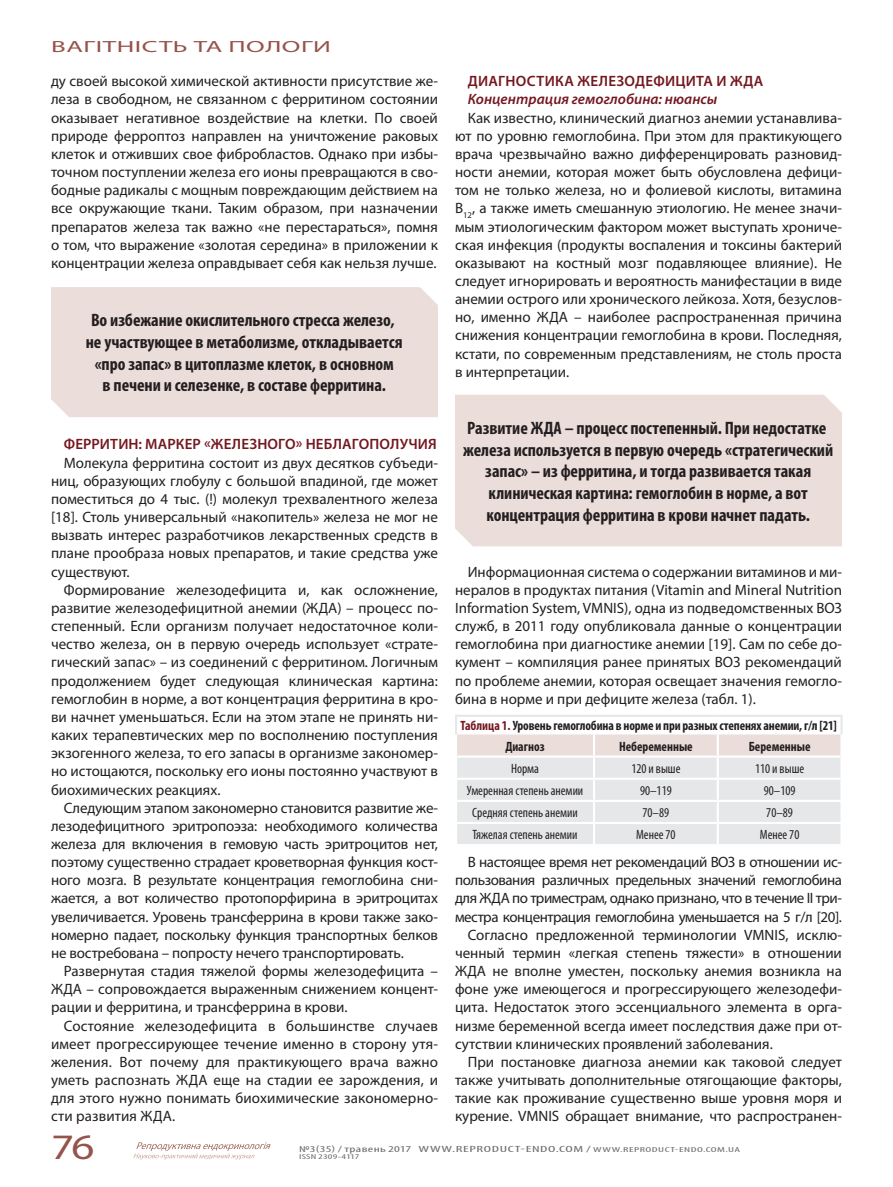
<style>
.page{position:relative;width:893px;height:1187px;background:#fff}
.page>*{position:absolute;margin:0;border:0;box-sizing:border-box;transform-origin:0 0}
.t1{font:35.85px "Myriad Pro";color:#95534b;scale:1.25 1}
.t2{font:700 condensed 18px/21.6px "Myriad Pro";letter-spacing:-.005em;color:#231f20;text-align:center}
.t3{font:16.2px "Myriad Pro";letter-spacing:.02em;color:#95534b;scale:1.67 1}
.t4{font:15px/18.1px "Myriad Pro";color:#231f20;text-align:justify}
.t5{font:15px "Myriad Pro";letter-spacing:-.03em;color:#231f20}
.t6{font:600 15px "Myriad Pro";letter-spacing:.015em;color:#741820}
.t7{font:italic 600 15px "Myriad Pro";letter-spacing:.005em;color:#741820}
.t8{font:condensed 13.5px "Myriad Pro";color:#231f20}
.t9{font:700 condensed 13.5px/20.4px "Myriad Pro";letter-spacing:-.01em;color:#231f20}
.t10{font:condensed 9px "Myriad Pro";letter-spacing:.035em;color:#6c6d70;scale:1.67 1}
.t11{font:condensed 7.2px "Myriad Pro";letter-spacing:.01em;color:#6c6d70;scale:1.67 1}
.s1{color:#741820}
.s2{font-size:7.2px}
</style>
<div class="page">
<svg style="left:133px;top:1142px;width:138px;height:17px"></svg>
<div style="left:51px;top:287px;width:387px;height:130px;background:#ebddd9"></div>
<div style="left:455px;top:394px;width:387px;height:152px;background:#ebddd9"></div>
<hr style="left:455px;top:714px;width:139px;height:2px;background:#e6e7e9">
<svg style="left:455px;top:716px;width:386px;height:128px"></svg>
<hr style="left:594px;top:714px;width:124px;height:2px;background:#e6e7e9">
<hr style="left:718px;top:714px;width:125px;height:2px;background:#e6e7e9">
<hr style="left:840px;top:716px;width:3px;height:18px;background:#e6e7e9">
<p class="t3" style="left:51px;top:36px;width:169px">ВАГІТНІСТЬ ТА ПОЛОГИ</p>
<p class="t4" style="left:51px;top:72px;width:388px">ду своей высокой химической активности присутствие же&shy;леза в свободном, не связанном с ферритином состоянии оказывает негативное воздействие на клетки. По своей природе ферроптоз направлен на уничтожение раковых клеток и отживших свое фибробластов. Однако при избы&shy;точном поступлении железа его ионы превращаются в сво&shy;бодные радикалы с мощным повреждающим действием на все окружающие ткани. Таким образом, при назначении препаратов железа так важно «не перестараться», помня о том, что выражение «золотая середина» в приложении к концентрации железа оправдывает себя как нельзя лучше.</p>
<p class="t2" style="left:86px;top:309px;width:318px">Во избежание окислительного стресса железо, не участвующее в метаболизме, откладывается «про запас» в цитоплазме клеток, в основном<br>в печени и селезенке, в составе ферритина.</p>
<p class="t6" style="left:64px;top:435px;width:374px">ФЕРРИТИН: МАРКЕР «ЖЕЛЕЗНОГО» НЕБЛАГОПОЛУЧИЯ</p>
<p class="t4" style="left:51px;top:453px;width:388px;text-indent:13px">Молекула ферритина состоит из двух десятков субъеди&shy;ниц, образующих глобулу с большой впадиной, где может поместиться до 4 тыс. (!) молекул трехвалентного железа [18]. Столь универсальный «накопитель» железа не мог не вызвать интерес разработчиков лекарственных средств в плане прообраза новых препаратов, и такие средства уже существуют.</p>
<p class="t4" style="left:51px;top:580px;width:388px;text-indent:13px">Формирование железодефицита и, как осложнение, развитие железодефицитной анемии (ЖДА) – процесс по&shy;степенный. Если организм получает недостаточное коли&shy;чество железа, он в первую очередь использует «страте&shy;гический запас» – из соединений с ферритином. Логичным продолжением будет следующая клиническая картина: гемоглобин в норме, а вот концентрация ферритина в кро&shy;ви начнет уменьшаться. Если на этом этапе не принять ни&shy;каких терапевтических мер по восполнению поступления экзогенного железа, то его запасы в организме закономер&shy;но истощаются, поскольку его ионы постоянно участвуют в биохимических реакциях.</p>
<p class="t4" style="left:51px;top:798px;width:388px;text-indent:13px">Следующим этапом закономерно становится развитие же&shy;лезодефицитного эритропоэза: необходимого количества железа для включения в гемовую часть эритроцитов нет, поэтому существенно страдает кроветворная функция кост&shy;ного мозга. В результате концентрация гемоглобина сни&shy;жается, а вот количество протопорфирина в эритроцитах увеличивается. Уровень трансферрина в крови также зако&shy;номерно падает, поскольку функция транспортных белков не востребована – попросту нечего транспортировать.</p>
<p class="t4" style="left:51px;top:961px;width:388px;text-indent:13px">Развернутая стадия тяжелой формы железодефицита – ЖДА – сопровождается выраженным снижением концент&shy;рации и ферритина, и трансферрина в крови.</p>
<p class="t4" style="left:51px;top:1016px;width:388px;text-indent:13px">Состояние железодефицита в большинстве случаев имеет прогрессирующее течение именно в сторону утя&shy;желения. Вот почему для практикующего врача важно уметь распознать ЖДА еще на стадии ее зарождения, и для этого нужно понимать биохимические закономерно&shy;сти развития ЖДА.</p>
<p class="t6" style="left:468px;top:72px;width:297px">ДИАГНОСТИКА ЖЕЛЕЗОДЕФИЦИТА И ЖДА</p>
<p class="t7" style="left:468px;top:90px;width:251px">Концентрация гемоглобина: нюансы</p>
<p class="t4" style="left:455px;top:108px;width:388px;text-indent:13px">Как известно, клинический диагноз анемии устанавлива&shy;ют по уровню гемоглобина. При этом для практикующего врача чрезвычайно важно дифференцировать разновид&shy;ности анемии, которая может быть обусловлена дефици&shy;том не только железа, но и фолиевой кислоты, витамина B<sub>12</sub>, а также иметь смешанную этиологию. Не менее значи&shy;мым этиологическим фактором может выступать хрониче&shy;ская инфекция (продукты воспаления и токсины бактерий оказывают на костный мозг подавляющее влияние). Не следует игнорировать и вероятность манифестации в виде анемии острого или хронического лейкоза. Хотя, безуслов&shy;но, именно ЖДА – наиболее распространенная причина снижения концентрации гемоглобина в крови. Последняя, кстати, по современным представлениям, не столь проста в интерпретации.</p>
<p class="t2" style="left:463px;top:417px;width:371px">Развитие ЖДА – процесс постепенный. При недостатке железа используется в первую очередь «стратегический запас» – из ферритина, и тогда развивается такая клиническая картина: гемоглобин в норме, а вот концентрация ферритина в крови начнет падать.</p>
<p class="t4" style="left:455px;top:562px;width:388px;text-indent:13px">Информационная система о содержании витаминов и ми&shy;нералов в продуктах питания (Vitamin and Mineral Nutrition Information System, VMNIS), одна из подведомственных ВОЗ служб, в 2011 году опубликовала данные о концентрации гемоглобина при диагностике анемии [19]. Сам по себе до&shy;кумент – компиляция ранее принятых ВОЗ рекомендаций по проблеме анемии, которая освещает значения гемогло&shy;бина в норме и при дефиците железа (табл. 1).</p>
<p class="t9" style="left:505px;top:715px;width:333px;text-indent:-45px"><span class="s1">Таблица 1.</span> Уровень гемоглобина в норме и при разных степенях анемии, г/л [21]<br>Диагноз</p>
<p class="t9" style="left:619px;top:735px;width:75px">Небеременные</p>
<p class="t9" style="left:749px;top:735px;width:63px">Беременные</p>
<p class="t8" style="left:511px;top:760px;width:30px">Норма</p>
<p class="t8" style="left:631px;top:760px;width:51px">120 и выше</p>
<p class="t8" style="left:755px;top:760px;width:51px">110 и выше</p>
<p class="t8" style="left:467px;top:782px;width:118px">Умеренная степень анемии</p>
<p class="t8" style="left:640px;top:782px;width:33px">90–119</p>
<p class="t8" style="left:764px;top:782px;width:33px">90–109</p>
<p class="t8" style="left:472px;top:804px;width:107px">Средняя степень анемии</p>
<p class="t8" style="left:642px;top:804px;width:28px">70–89</p>
<p class="t8" style="left:766px;top:804px;width:28px">70–89</p>
<p class="t8" style="left:472px;top:826px;width:106px">Тяжелая степень анемии</p>
<p class="t8" style="left:636px;top:826px;width:41px">Менее 70</p>
<p class="t8" style="left:760px;top:826px;width:41px">Менее 70</p>
<p class="t5" style="left:468px;top:852px;width:376px">В настоящее время нет рекомендаций ВОЗ в отношении ис-</p>
<p class="t5" style="left:455px;top:871px;width:388px">пользования различных предельных значений гемоглобина</p>
<p class="t5" style="left:455px;top:889px;width:388px">для ЖДА по триместрам, однако признано, что в течение II три-</p>
<p class="t5" style="left:455px;top:907px;width:388px">местра концентрация гемоглобина уменьшается на 5 г/л [20].</p>
<p class="t4" style="left:468px;top:925px;width:376px">Согласно предложенной терминологии VMNIS, исклю-</p>
<p class="t4" style="left:455px;top:943px;width:388px">ченный термин «легкая степень тяжести» в отношении</p>
<p class="t4" style="left:455px;top:961px;width:388px">ЖДА не вполне уместен, поскольку анемия возникла на</p>
<p class="t4" style="left:455px;top:979px;width:388px">фоне уже имеющегося и прогрессирующего железодефи-</p>
<p class="t4" style="left:455px;top:997px;width:388px">цита. Недостаток этого эссенциального элемента в орга-</p>
<p class="t4" style="left:455px;top:1016px;width:388px">низме беременной всегда имеет последствия даже при от-</p>
<p class="t4" style="left:455px;top:1034px;width:319px">сутствии клинических проявлений заболевания.</p>
<p class="t4" style="left:468px;top:1052px;width:376px">При постановке диагноза анемии как таковой следует</p>
<p class="t4" style="left:455px;top:1070px;width:388px">также учитывать дополнительные отягощающие факторы,</p>
<p class="t4" style="left:455px;top:1088px;width:388px">такие как проживание существенно выше уровня моря и</p>
<p class="t4" style="left:455px;top:1106px;width:388px">курение. VMNIS обращает внимание, что распространен-</p>
<h1 class="t1" style="left:51px;top:1124px;width:36px">76</h1>
<p class="t10" style="left:299px;top:1142px;width:266px">№3(35) / травень 2017 WWW.REPRODUCT-ENDO.COM / <span class="s2">WWW.REPRODUCT-ENDO.COM.UA</span></p>
<p class="t11" style="left:299px;top:1152px;width:37px">ISSN 2309-4117</p>
</div>
